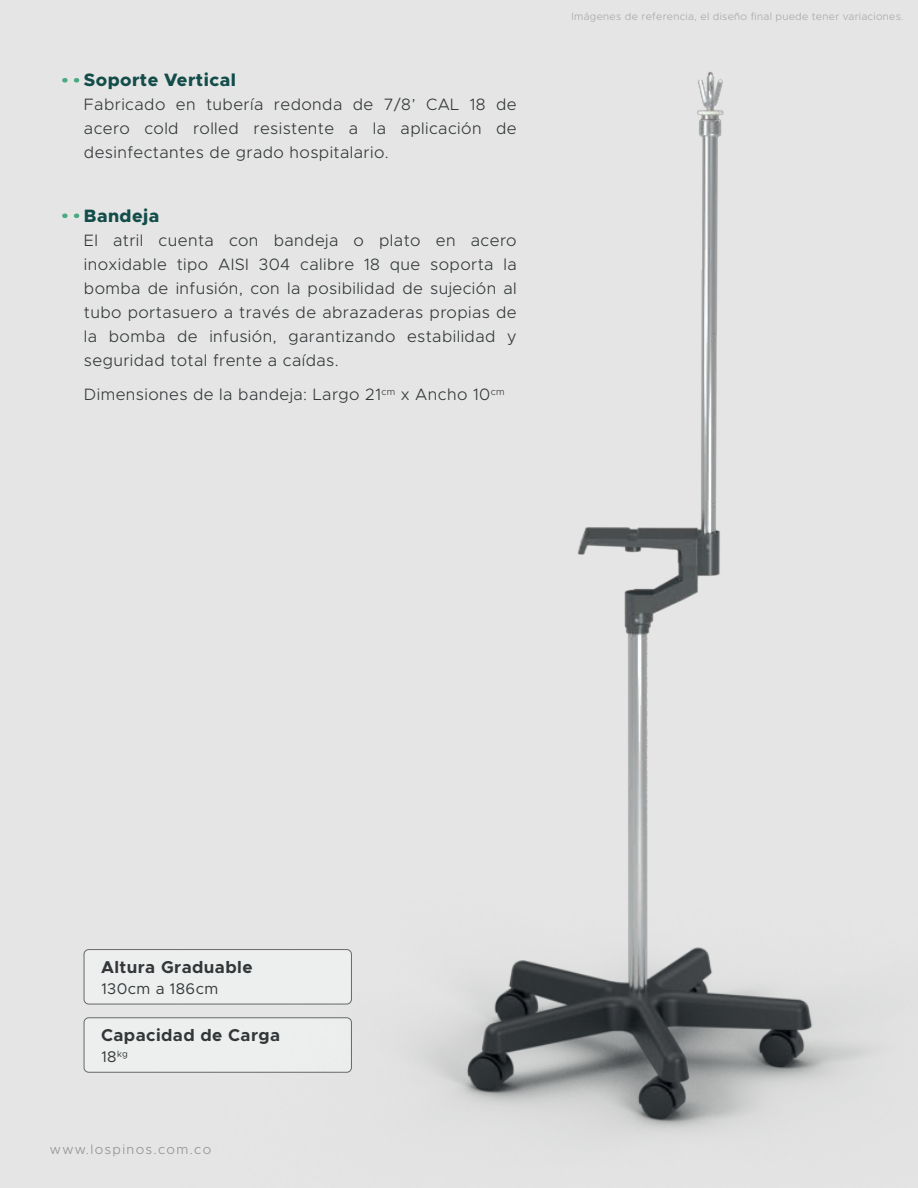
<style>
.page{position:relative;width:918px;height:1188px;background:#fff}
.page>*{position:absolute;margin:0;border:0;box-sizing:border-box;transform-origin:0 0}
.t1{font:800 18px "Metropolis";letter-spacing:.025em;color:#134d4a}
.t2{font:700 17.25px "Metropolis";letter-spacing:.025em;color:#333739}
.t3{font:300 16.5px/24px "Metropolis";letter-spacing:.025em;color:#333739;text-align:justify}
.t4{font:15.45px "Metropolis";letter-spacing:.025em;color:#333739}
.t5{font:300 13.5px "Metropolis";letter-spacing:.1em;color:#909293}
.t6{font:300 10.5px "Metropolis";letter-spacing:.025em;color:#a6a9aa}
</style>
<div class="page">
<img style="left:0;top:0;width:918px;height:1188px">
<p class="t1" style="left:84px;top:69px;width:153px">Soporte Vertical</p>
<p class="t3" style="left:84px;top:93px;width:434px">Fabricado en tubería redonda de 7/8’ CAL 18 de acero cold rolled resistente a la aplicación de desinfectantes de grado hospitalario.</p>
<p class="t1" style="left:84px;top:204px;width:77px">Bandeja</p>
<p class="t3" style="left:84px;top:228px;width:434px">El atril cuenta con bandeja o plato en acero inoxidable tipo AISI 304 calibre 18 que soporta la bomba de infusión, con la posibilidad de sujeción al tubo portasuero a través de abrazaderas propias de la bomba de infusión, garantizando estabilidad y seguridad total frente a caídas.</p>
<p class="t3" style="left:84px;top:383px;width:422px">Dimensiones de la bandeja: Largo 21<sup>cm</sup> x Ancho 10<sup>cm</sup></p>
<p class="t6" style="left:572px;top:10px;width:334px">Imágenes de referencia, el diseño final puede tener variaciones.</p>
<p class="t2" style="left:101px;top:956px;width:153px">Altura Graduable</p>
<p class="t4" style="left:101px;top:979px;width:118px">130cm a 186cm</p>
<p class="t2" style="left:101px;top:1025px;width:181px">Capacidad de Carga</p>
<p class="t4" style="left:101px;top:1047px;width:28px">18<sup>kg</sup></p>
<p class="t5" style="left:50px;top:1141px;width:163px">www.lospinos.com.co</p>
</div>
